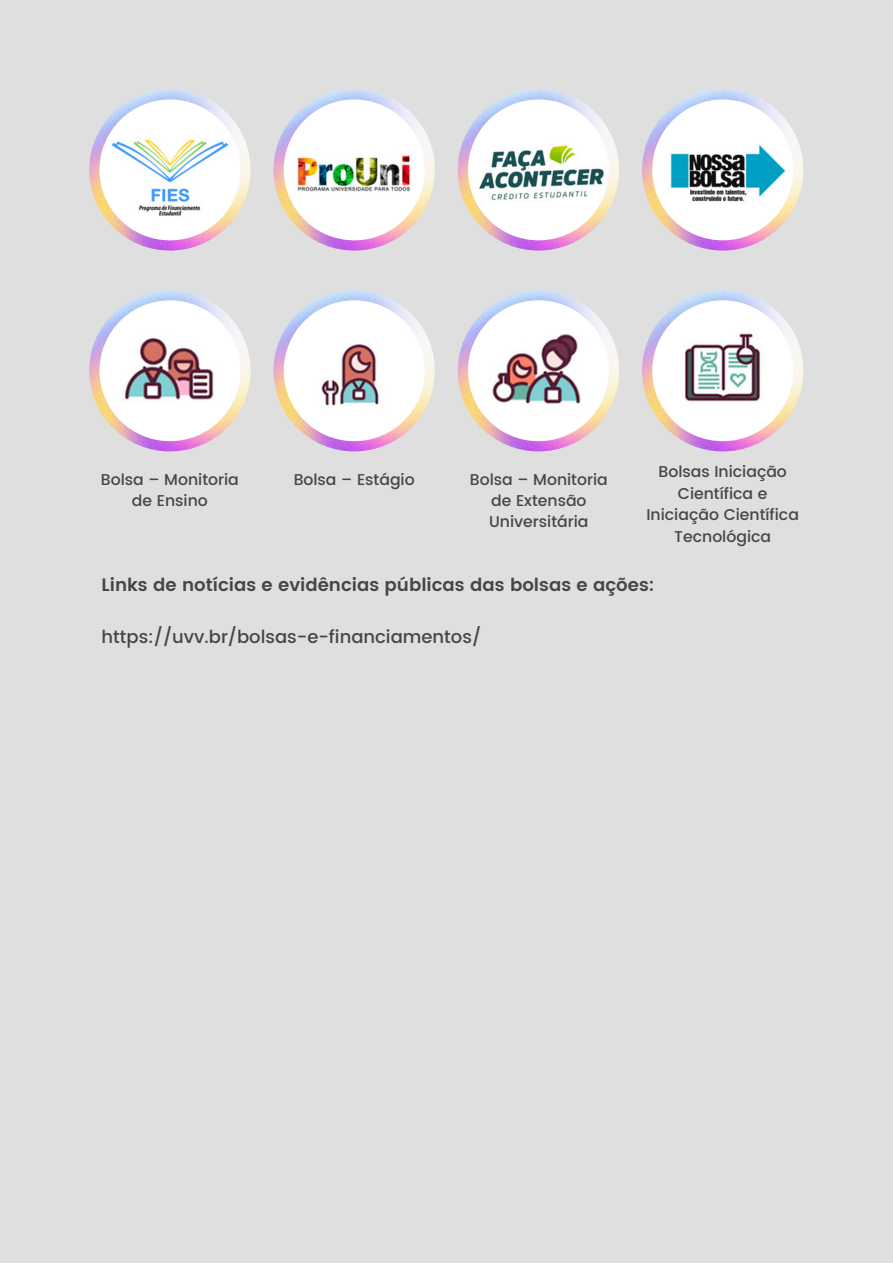
<style>
.page{position:relative;width:893px;height:1264px;background:#fff}
.page>*{position:absolute;margin:0;border:0;box-sizing:border-box;transform-origin:0 0}
.t1{font:600 18px "Poppins";color:#474545}
.t2{font:500 18px "Poppins";color:#474545}
.t3{font:500 15.6px/21.3px "Poppins";color:#474545;text-align:center}
</style>
<div class="page">
<div style="left:0;top:0;width:892px;height:1262px;background:#dfdfdf"></div>
<img style="left:89px;top:89px;width:161px;height:161px;border-radius:50%">
<img style="left:99px;top:99px;width:141px;height:141px;border-radius:50%">
<img style="left:273px;top:89px;width:162px;height:161px;border-radius:50%">
<img style="left:284px;top:99px;width:140px;height:141px;border-radius:50%">
<img style="left:458px;top:89px;width:161px;height:161px;border-radius:50%">
<img style="left:468px;top:99px;width:141px;height:141px;border-radius:50%">
<img style="left:642px;top:89px;width:161px;height:161px;border-radius:50%">
<img style="left:652px;top:99px;width:141px;height:141px;border-radius:50%">
<img style="left:89px;top:290px;width:161px;height:161px;border-radius:50%">
<img style="left:99px;top:300px;width:141px;height:141px;border-radius:50%">
<img style="left:273px;top:290px;width:162px;height:161px;border-radius:50%">
<img style="left:284px;top:300px;width:140px;height:141px;border-radius:50%">
<img style="left:458px;top:290px;width:161px;height:161px;border-radius:50%">
<img style="left:468px;top:300px;width:141px;height:141px;border-radius:50%">
<img style="left:642px;top:290px;width:161px;height:161px;border-radius:50%">
<img style="left:652px;top:300px;width:141px;height:141px;border-radius:50%">
<p class="t3" style="left:101px;top:468px;width:139px">Bolsa – Monitoria de Ensino</p>
<p class="t3" style="left:293px;top:468px;width:122px">Bolsa – Estágio</p>
<p class="t3" style="left:470px;top:468px;width:139px">Bolsa – Monitoria de Extensão<br>Universitária</p>
<p class="t3" style="left:646px;top:461px;width:154px">Bolsas Iniciação<br>Científica e<br>Iniciação Científica<br>Tecnológica</p>
<p class="t1" style="left:101px;top:574px;width:554px">Links de notícias e evidências públicas das bolsas e ações:</p>
<p class="t2" style="left:101px;top:626px;width:381px">https://uvv.br/bolsas-e-financiamentos/</p>
</div>
